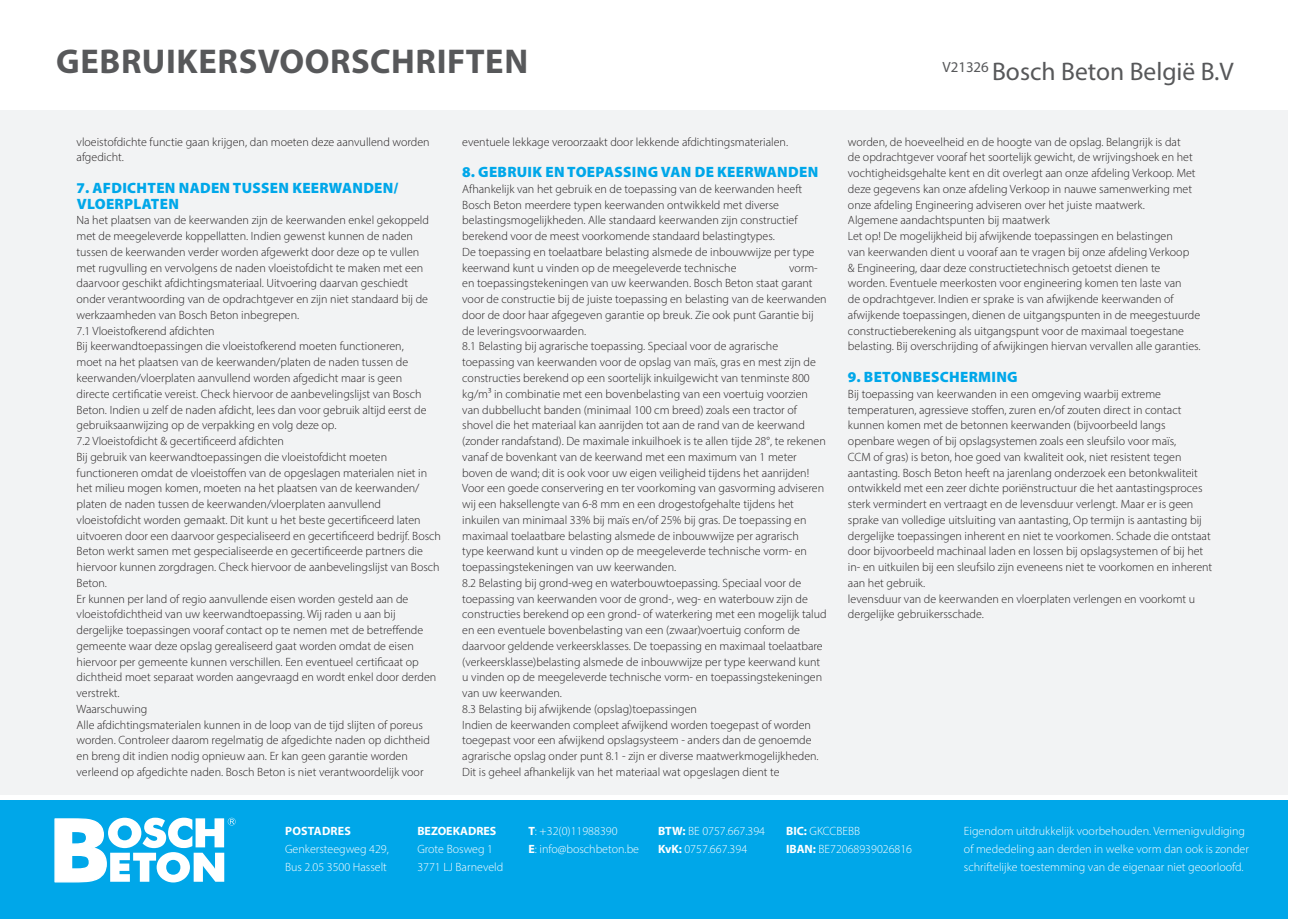
<style>
.page{position:relative;width:1289px;height:919px;background:#fff}
.page>*{position:absolute;margin:0;border:0;box-sizing:border-box;transform-origin:0 0}
.t1{font:700 34.5px "Myriad Pro";letter-spacing:.02em;color:#57585a}
.t2{font:25.5px "Myriad Pro";color:#57585a}
.t3{font:900 15px/15.8px "Myriad Pro";letter-spacing:.02em;color:#00a7e9}
.t4{font:300 12px/15.8px "Myriad Pro";color:#231f20}
.t5{font:300 12px/18px "Myriad Pro";color:#fff}
.t6{font:700 12px "Myriad Pro";color:#fff}
.t7{font:700 12px "Myriad Pro";letter-spacing:.02em;color:#fff}
.s1{font-weight:700}
</style>
<div class="page">
<div style="left:0;top:800px;width:1287px;height:118px;background:#00a7e9"></div>
<svg style="left:54px;top:817px;width:182px;height:65px"></svg>
<div style="left:0;top:111px;width:1287px;height:683px;background:#f2f3f4"></div>
<h1 class="t1" style="left:56px;top:41px;width:473px">GEBRUIKERSVOORSCHRIFTEN</h1>
<p class="t4" style="left:77px;top:134px;width:354px">vloeistofdichte functie gaan krijgen, dan moeten deze aanvullend worden afgedicht.</p>
<p class="t3" style="left:77px;top:180px;width:323px">7. AFDICHTEN NADEN TUSSEN KEERWANDEN/<br>VLOERPLATEN</p>
<p class="t4" style="left:77px;top:213px;width:366px">Na het plaatsen van de keerwanden zijn de keerwanden enkel gekoppeld met de meegeleverde koppellatten. Indien gewenst kunnen de naden tussen de keerwanden verder worden afgewerkt door deze op te vullen met rugvulling en vervolgens de naden vloeistofdicht te maken met een daarvoor geschikt afdichtingsmateriaal. Uitvoering daarvan geschiedt<br>onder verantwoording van de opdrachtgever en zijn niet standaard bij de werkzaamheden van Bosch Beton inbegrepen.<br>7.1 Vloeistofkerend afdichten<br>Bij keerwandtoepassingen die vloeistofkerend moeten functioneren,<br>moet na het plaatsen van de keerwanden/platen de naden tussen de keerwanden/vloerplaten aanvullend worden afgedicht maar is geen<br>directe certificatie vereist. Check hiervoor de aanbevelingslijst van Bosch Beton. Indien u zelf de naden afdicht, lees dan voor gebruik altijd eerst de gebruiksaanwijzing op de verpakking en volg deze op.<br>7.2 Vloeistofdicht &amp; gecertificeerd afdichten<br>Bij gebruik van keerwandtoepassingen die vloeistofdicht moeten functioneren omdat de vloeistoffen van de opgeslagen materialen niet in het milieu mogen komen, moeten na het plaatsen van de keerwanden/ platen de naden tussen de keerwanden/vloerplaten aanvullend vloeistofdicht worden gemaakt. Dit kunt u het beste gecertificeerd laten uitvoeren door een daarvoor gespecialiseerd en gecertificeerd bedrijf. Bosch Beton werkt samen met gespecialiseerde en gecertificeerde partners die hiervoor kunnen zorgdragen. Check hiervoor de aanbevelingslijst van Bosch Beton.<br>Er kunnen per land of regio aanvullende eisen worden gesteld aan de vloeistofdichtheid van uw keerwandtoepassing. Wij raden u aan bij dergelijke toepassingen vooraf contact op te nemen met de betreffende gemeente waar deze opslag gerealiseerd gaat worden omdat de eisen hiervoor per gemeente kunnen verschillen. Een eventueel certificaat op dichtheid moet separaat worden aangevraagd en wordt enkel door derden verstrekt.<br>Waarschuwing<br>Alle afdichtingsmaterialen kunnen in de loop van de tijd slijten of poreus worden. Controleer daarom regelmatig de afgedichte naden op dichtheid en breng dit indien nodig opnieuw aan. Er kan geen garantie worden verleend op afgedichte naden. Bosch Beton is niet verantwoordelijk voor</p>
<p class="t4" style="left:462px;top:134px;width:327px">eventuele lekkage veroorzaakt door lekkende afdichtingsmaterialen.</p>
<p class="t3" style="left:462px;top:164px;width:357px">8. GEBRUIK EN TOEPASSING VAN DE KEERWANDEN</p>
<p class="t4" style="left:462px;top:181px;width:354px">Afhankelijk van het gebruik en de toepassing van de keerwanden heeft Bosch Beton meerdere typen keerwanden ontwikkeld met diverse belastingsmogelijkheden. Alle standaard keerwanden zijn constructief berekend voor de meest voorkomende standaard belastingtypes.<br>De toepassing en toelaatbare belasting alsmede de inbouwwijze per type keerwand kunt u vinden op de meegeleverde technische</p>
<p class="t4" style="left:462px;top:260px;width:366px;text-indent:327px">vorm&shy;en toepassingstekeningen van uw keerwanden. Bosch Beton staat garant voor de constructie bij de juiste toepassing en belasting van de keerwanden door de door haar afgegeven garantie op breuk. Zie ook punt Garantie bij de leveringsvoorwaarden.<br>8.1 Belasting bij agrarische toepassing. Speciaal voor de agrarische toepassing van keerwanden voor de opslag van maïs, gras en mest zijn de constructies berekend op een soortelijk inkuilgewicht van tenminste 800 kg/m³ in combinatie met een bovenbelasting van een voertuig voorzien van dubbellucht banden (minimaal 100 cm breed) zoals een tractor of shovel die het materiaal kan aanrijden tot aan de rand van de keerwand (zonder randafstand). De maximale inkuilhoek is te allen tijde 28°, te rekenen vanaf de bovenkant van de keerwand met een maximum van 1 meter boven de wand; dit is ook voor uw eigen veiligheid tijdens het aanrijden!<br>Voor een goede conservering en ter voorkoming van gasvorming adviseren wij een haksellengte van 6-8 mm en een drogestofgehalte tijdens het inkuilen van minimaal 33% bij maïs en/of 25% bij gras. De toepassing en maximaal toelaatbare belasting alsmede de inbouwwijze per agrarisch<br>type keerwand kunt u vinden op de meegeleverde technische vorm- en toepassingstekeningen van uw keerwanden.<br>8.2 Belasting bij grond-weg en waterbouwtoepassing. Speciaal voor de toepassing van keerwanden voor de grond-, weg- en waterbouw zijn de constructies berekend op een grond- of waterkering met een mogelijk talud en een eventuele bovenbelasting van een (zwaar)voertuig conform de daarvoor geldende verkeersklasses. De toepassing en maximaal toelaatbare (verkeersklasse)belasting alsmede de inbouwwijze per type keerwand kunt u vinden op de meegeleverde technische vorm- en toepassingstekeningen van uw keerwanden.<br>8.3 Belasting bij afwijkende (opslag)toepassingen<br>Indien de keerwanden compleet afwijkend worden toegepast of worden toegepast voor een afwijkend opslagsysteem - anders dan de genoemde agrarische opslag onder punt 8.1 - zijn er diverse maatwerkmogelijkheden.<br>Dit is geheel afhankelijk van het materiaal wat opgeslagen dient te</p>
<h2 class="t2" style="left:942px;top:62px;width:293px"><sup>V21326</sup> Bosch Beton België B.V</h2>
<p class="t4" style="left:848px;top:134px;width:354px">worden, de hoeveelheid en de hoogte van de opslag. Belangrijk is dat<br>de opdrachtgever vooraf het soortelijk gewicht, de wrijvingshoek en het vochtigheidsgehalte kent en dit overlegt aan onze afdeling Verkoop. Met deze gegevens kan onze afdeling Verkoop in nauwe samenwerking met onze afdeling Engineering adviseren over het juiste maatwerk.<br>Algemene aandachtspunten bij maatwerk<br>Let op! De mogelijkheid bij afwijkende toepassingen en belastingen<br>van keerwanden dient u vooraf aan te vragen bij onze afdeling Verkoop<br>&amp; Engineering, daar deze constructietechnisch getoetst dienen te worden. Eventuele meerkosten voor engineering komen ten laste van<br>de opdrachtgever. Indien er sprake is van afwijkende keerwanden of afwijkende toepassingen, dienen de uitgangspunten in de meegestuurde constructieberekening als uitgangspunt voor de maximaal toegestane belasting. Bij overschrijding of afwijkingen hiervan vervallen alle garanties.</p>
<p class="t3" style="left:848px;top:369px;width:171px">9. BETONBESCHERMING</p>
<p class="t4" style="left:848px;top:386px;width:366px">Bij toepassing van keerwanden in een omgeving waarbij extreme temperaturen, agressieve stoffen, zuren en/of zouten direct in contact kunnen komen met de betonnen keerwanden (bijvoorbeeld langs openbare wegen of bij opslagsystemen zoals een sleufsilo voor maïs,<br>CCM of gras) is beton, hoe goed van kwaliteit ook, niet resistent tegen aantasting. Bosch Beton heeft na jarenlang onderzoek een betonkwaliteit ontwikkeld met een zeer dichte poriënstructuur die het aantastingsproces sterk vermindert en vertraagt en de levensduur verlengt. Maar er is geen sprake van volledige uitsluiting van aantasting, Op termijn is aantasting bij dergelijke toepassingen inherent en niet te voorkomen. Schade die ontstaat door bijvoorbeeld machinaal laden en lossen bij opslagsystemen of bij het in- en uitkuilen bij een sleufsilo zijn eveneens niet te voorkomen en inherent aan het gebruik.<br>levensduur van de keerwanden en vloerplaten verlengen en voorkomt u dergelijke gebruikersschade.</p>
<p class="t7" style="left:285px;top:824px;width:67px">POSTADRES</p>
<p class="t5" style="left:285px;top:840px;width:105px">Genkersteegweg 429,<br>Bus 2.05 3500 Hasselt</p>
<p class="t6" style="left:417px;top:824px;width:81px">BEZOEKADRES</p>
<p class="t5" style="left:417px;top:840px;width:87px">Grote Bosweg 1<br>3771 LJ Barneveld</p>
<p class="t5" style="left:528px;top:822px;width:112px"><span class="s1">T</span>: +32(0)11988390<br><span class="s1">E</span>: info@boschbeton.be</p>
<p class="t5" style="left:658px;top:822px;width:108px"><span class="s1">BTW:</span> BE 0757.667.394<br><span class="s1">KvK:</span> 0757.667.394</p>
<p class="t5" style="left:786px;top:821px;width:127px"><span class="s1">BIC:</span> GKCCBEBB<br><span class="s1">IBAN:</span> BE72068939026816</p>
<p class="t5" style="left:963px;top:822px;width:286px">Eigendom uitdrukkelijk voorbehouden. Vermenigvuldiging of mededeling aan derden in welke vorm dan ook is zonder schriftelijke toestemming van de eigenaar niet geoorloofd.</p>
</div>
